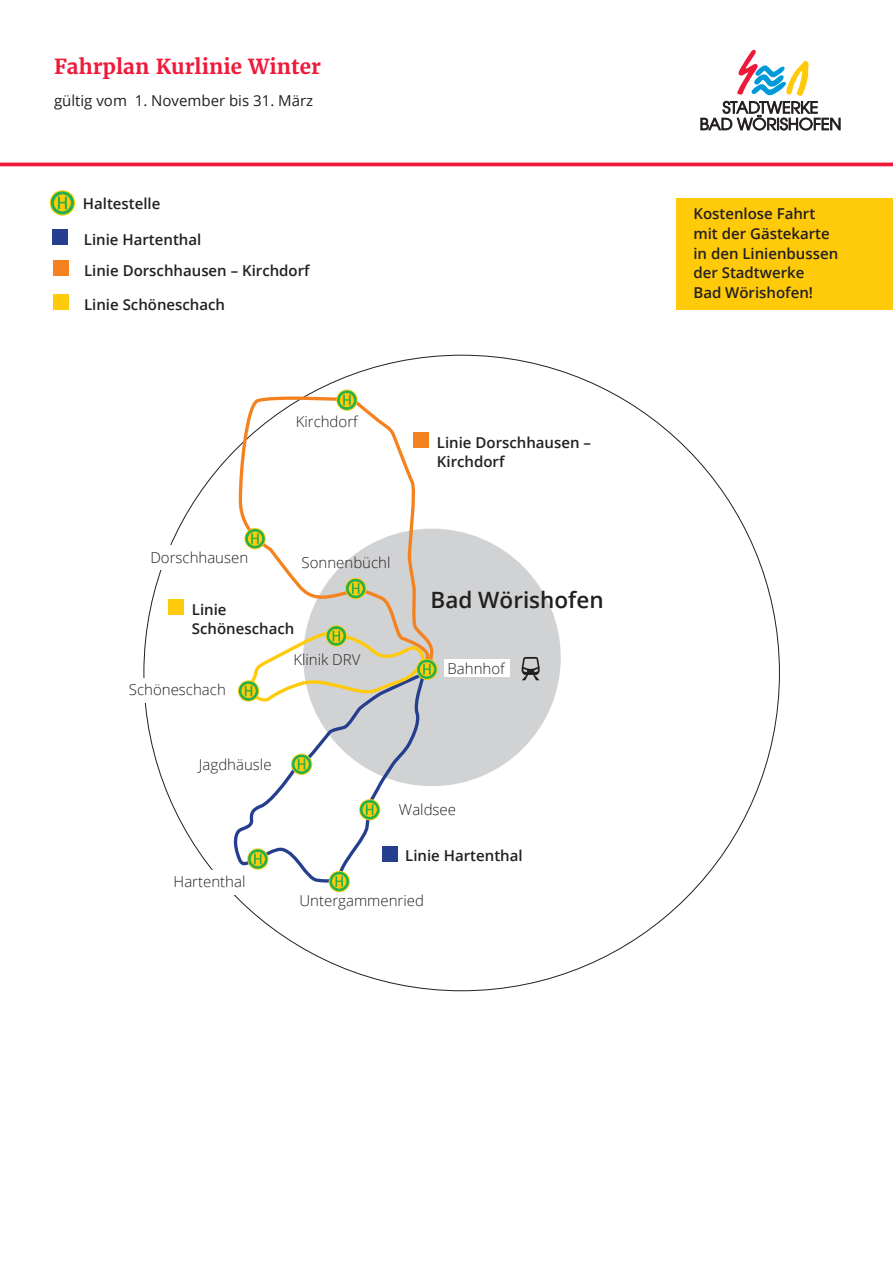
<style>
.page{position:relative;width:893px;height:1263px;background:#fff}
.page>*{position:absolute;margin:0;border:0;box-sizing:border-box;transform-origin:0 0}
.t1{font:600 22.5px "Open Sans";color:#231f20}
.t2{font:700 20.7px "Merriweather";color:#ed1a3a}
.t3{font:600 15px/18.8px "Open Sans";color:#231f20}
.t4{font:300 15px "Open Sans";color:#231f20}
.t5{font:600 15px/19.5px "Open Sans";color:#231f20}
.t6{font:15px "Open Sans";color:#231f20}
</style>
<div class="page">
<div style="left:303px;top:529px;width:258px;height:257px;background:#d1d2d4;border-radius:50%"></div>
<svg style="left:237px;top:391px;width:201px;height:235px"></svg>
<svg style="left:336px;top:389px;width:22px;height:22px"></svg>
<svg style="left:336px;top:390px;width:21px;height:20px"></svg>
<svg style="left:244px;top:528px;width:22px;height:21px"></svg>
<svg style="left:244px;top:529px;width:21px;height:20px"></svg>
<svg style="left:345px;top:578px;width:21px;height:21px"></svg>
<svg style="left:233px;top:626px;width:204px;height:266px"></svg>
<svg style="left:522px;top:657px;width:18px;height:23px"></svg>
<div style="left:445px;top:659px;width:65px;height:18px;background:#fff"></div>
<div style="left:413px;top:432px;width:16px;height:16px;background:#f58220"></div>
<div style="left:168px;top:599px;width:16px;height:16px;background:#feca0a"></div>
<div style="left:382px;top:846px;width:15px;height:15px;background:#253f8e"></div>
<svg style="left:701px;top:50px;width:139px;height:80px"></svg>
<hr style="left:0;top:163px;width:893px;height:3px;background:#ed1a3a">
<div style="left:53px;top:294px;width:16px;height:16px;background:#feca0a"></div>
<svg style="left:50px;top:190px;width:25px;height:26px"></svg>
<svg style="left:50px;top:191px;width:25px;height:24px"></svg>
<div style="left:53px;top:229px;width:15px;height:16px;background:#253f8e"></div>
<div style="left:53px;top:260px;width:16px;height:16px;background:#f58220"></div>
<div style="left:677px;top:198px;width:216px;height:112px;background:#feca0a"></div>
<h2 class="t2" style="left:54px;top:54px;width:269px">Fahrplan Kurlinie Winter</h2>
<p class="t6" style="left:54px;top:91px;width:261px">gültig vom 1. November bis 31. März</p>
<p class="t3" style="left:83px;top:194px;width:79px">Haltestelle</p>
<p class="t3" style="left:84px;top:223px;width:227px;line-height:31.7px">Linie Hartenthal<br>Linie Dorschhausen – Kirchdorf</p>
<p class="t3" style="left:84px;top:295px;width:143px">Linie Schöneschach</p>
<p class="t4" style="left:296px;top:411px;width:63px">Kirchdorf</p>
<p class="t3" style="left:437px;top:433px;width:156px">Linie Dorschhausen –<br>Kirchdorf</p>
<p class="t4" style="left:150px;top:547px;width:99px">Dorschhausen</p>
<p class="t4" style="left:302px;top:552px;width:90px">Sonnenbüchl</p>
<p class="t3" style="left:192px;top:600px;width:104px">Linie<br>Schöneschach</p>
<p class="t4" style="left:129px;top:679px;width:98px">Schöneschach</p>
<p class="t4" style="left:293px;top:649px;width:69px">Klinik DRV</p>
<h1 class="t1" style="left:430px;top:584px;width:175px">Bad Wörishofen</h1>
<p class="t4" style="left:447px;top:658px;width:59px">Bahnhof</p>
<p class="t4" style="left:199px;top:754px;width:74px">Jagdhäusle</p>
<p class="t4" style="left:174px;top:871px;width:73px">Hartenthal</p>
<p class="t4" style="left:399px;top:799px;width:59px">Waldsee</p>
<p class="t3" style="left:405px;top:846px;width:119px">Linie Hartenthal</p>
<p class="t4" style="left:299px;top:891px;width:126px">Untergammenried</p>
<p class="t5" style="left:693px;top:204px;width:146px">Kostenlose Fahrt mit der Gästekarte in den Linienbussen der Stadtwerke<br>Bad Wörishofen!</p>
</div>
